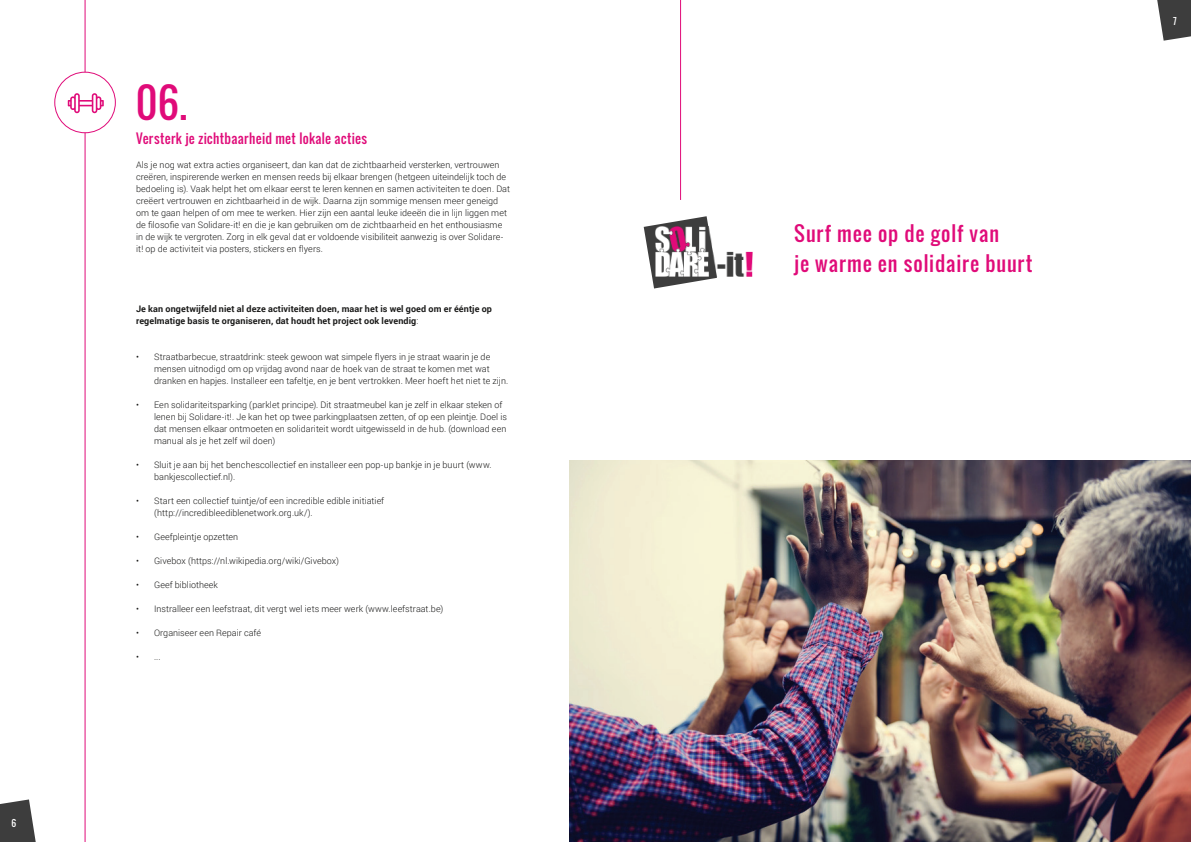
<style>
.page{position:relative;width:1191px;height:842px;background:#fff}
.page>*{position:absolute;margin:0;border:0;box-sizing:border-box;transform-origin:0 0}
.t1{font:40px "Oswald";color:#e00b79}
.t2{font:20px/30px "Oswald";letter-spacing:.045em;color:#e00b79}
.t3{font:13px "Oswald";letter-spacing:.025em;color:#e00b79}
.t4{font:300 9px/12px "Roboto";letter-spacing:.005em;color:#1a1a19}
.t5{font:700 9px/12px "Roboto";letter-spacing:.01em;color:#1a1a19}
.t6{font:9px "Oswald";color:#fff}
.s1{font-weight:300}
</style>
<div class="page">
<hr style="left:85px;top:0;width:1px;height:842px;background:#e00b79">
<div style="left:55px;top:72px;width:60px;height:61px;background:#fff;border-radius:50%"></div>
<div style="left:54px;top:72px;width:62px;height:61px;border:1px solid #e00b79;border-radius:50%"></div>
<svg style="left:68px;top:93px;width:36px;height:20px"></svg>
<img style="left:569px;top:461px;width:622px;height:381px">
<svg style="left:643px;top:216px;width:74px;height:72px"></svg>
<img style="left:655px;top:227px;width:97px;height:50px">
<hr style="left:680px;top:0;width:1px;height:200px;background:#e00b79">
<svg style="left:0;top:799px;width:36px;height:43px;background:#5a5a5a"></svg>
<svg style="left:1157px;top:0;width:34px;height:41px"></svg>
<p class="t6" style="left:11px;top:816px;width:6px">6</p>
<h1 class="t1" style="left:136px;top:73px;width:53px">06.</h1>
<h3 class="t3" style="left:136px;top:129px;width:232px">Versterk je zichtbaarheid met lokale acties</h3>
<p class="t4" style="left:136px;top:159px;width:375px">Als je nog wat extra acties organiseert, dan kan dat de zichtbaarheid versterken, vertrouwen creëren, inspirerende werken en mensen reeds bij elkaar brengen (hetgeen uiteindelijk toch de bedoeling is). Vaak helpt het om elkaar eerst te leren kennen en samen activiteiten te doen. Dat creëert vertrouwen en zichtbaarheid in de wijk. Daarna zijn sommige mensen meer geneigd om te gaan helpen of om mee te werken. Hier zijn een aantal leuke ideeën die in lijn liggen met de filosofie van Solidare-it! en die je kan gebruiken om de zichtbaarheid en het enthousiasme in de wijk te vergroten. Zorg in elk geval dat er voldoende visibiliteit aanwezig is over Solidare&shy;it! op de activiteit via posters, stickers en flyers.</p>
<p class="t5" style="left:136px;top:302px;width:357px">Je kan ongetwijfeld niet al deze activiteiten doen, maar het is wel goed om er ééntje op regelmatige basis te organiseren, dat houdt het project ook levendig<span class="s1">:</span></p>
<p class="t4" style="left:154px;top:350px;width:356px;text-indent:-18px">• Straatbarbecue, straatdrink: steek gewoon wat simpele flyers in je straat waarin je de mensen uitnodigd om op vrijdag avond naar de hoek van de straat te komen met wat dranken en hapjes. Installeer een tafeltje, en je bent vertrokken. Meer hoeft het niet te zijn.</p>
<p class="t4" style="left:154px;top:398px;width:354px;text-indent:-18px">• Een solidariteitsparking (parklet principe). Dit straatmeubel kan je zelf in elkaar steken of lenen bij Solidare-it!. Je kan het op twee parkingplaatsen zetten, of op een pleintje. Doel is dat mensen elkaar ontmoeten en solidariteit wordt uitgewisseld in de hub. (download een manual als je het zelf wil doen)</p>
<p class="t4" style="left:154px;top:458px;width:339px;text-indent:-18px">• Sluit je aan bij het benchescollectief en installeer een pop-up bankje in je buurt (www. bankjescollectief.nl).</p>
<p class="t4" style="left:154px;top:494px;width:232px;text-indent:-18px">• Start een collectief tuintje/of een incredible edible initiatief (http://incredibleediblenetwork.org.uk/).</p>
<p class="t4" style="left:136px;top:530px;width:104px">• Geefpleintje opzetten</p>
<p class="t4" style="left:136px;top:554px;width:204px">• Givebox (https://nl.wikipedia.org/wiki/Givebox)</p>
<p class="t4" style="left:136px;top:578px;width:83px">• Geef bibliotheek</p>
<p class="t4" style="left:136px;top:602px;width:309px">• Instralleer een leefstraat, dit vergt wel iets meer werk (www.leefstraat.be)</p>
<p class="t4" style="left:136px;top:626px;width:126px">• Organiseer een Repair café</p>
<p class="t4" style="left:136px;top:650px;width:26px">• ...</p>
<h2 class="t2" style="left:794px;top:218px;width:240px">Surf mee op de golf van<br>je warme en solidaire buurt</h2>
<p class="t6" style="left:1173px;top:14px;width:5px">7</p>
</div>
